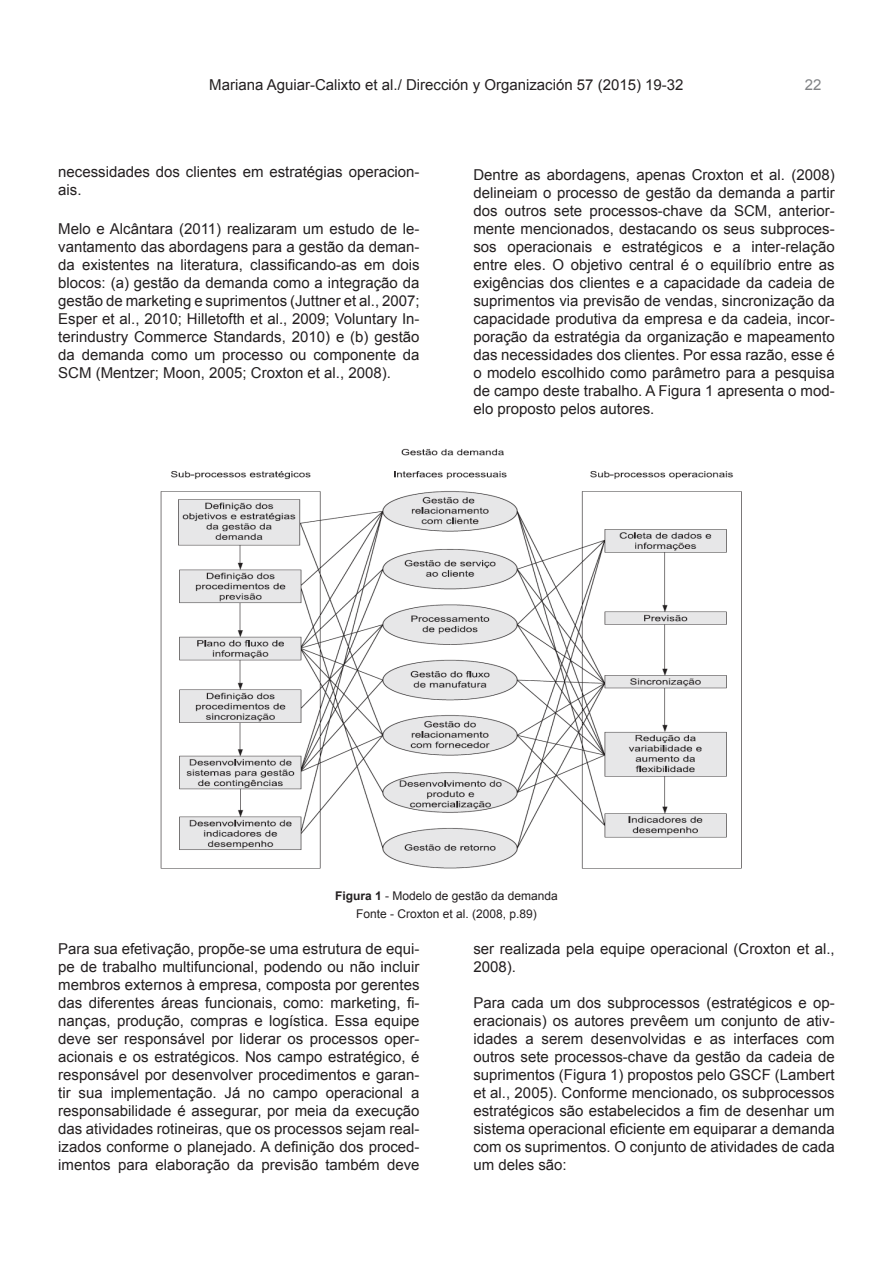
<style>
.page{position:relative;width:893px;height:1263px;background:#fff}
.page>*{position:absolute;margin:0;border:0;box-sizing:border-box;transform-origin:0 0}
.baseArticulos{font:15px/18px "Arial";color:#231f20;text-align:justify}
.t1{font:15px "Arial";color:#808285}
.anotaciones{font:12px "Arial";color:#231f20}
.s1{font-weight:700}
</style>
<div class="page">
<img style="left:160px;top:448px;width:582px;height:421px">
<p class="baseArticulos" style="left:209px;top:76px;width:476px">Mariana Aguiar-Calixto et al./ Dirección y Organización 57 (2015) 19-32</p>
<p class="t1" style="left:805px;top:75px;width:18px">22</p>
<p class="baseArticulos" style="left:58px;top:163px;width:363px">necessidades dos clientes em estratégias operacion&shy;ais.</p>
<p class="baseArticulos" style="left:58px;top:220px;width:363px">Melo e Alcântara (2011) realizaram um estudo de le&shy;vantamento das abordagens para a gestão da deman&shy;da existentes na literatura, classificando-as em dois blocos: (a) gestão da demanda como a integração da gestão de marketing e suprimentos (Juttner et al., 2007; Esper et al., 2010; Hilletofth et al., 2009; Voluntary In&shy;terindustry Commerce Standards, 2010) e (b) gestão da demanda como um processo ou componente da SCM (Mentzer; Moon, 2005; Croxton et al., 2008).</p>
<p class="baseArticulos" style="left:473px;top:166px;width:363px">Dentre as abordagens, apenas Croxton et al. (2008) delineiam o processo de gestão da demanda a partir dos outros sete processos-chave da SCM, anterior&shy;mente mencionados, destacando os seus subproces&shy;sos operacionais e estratégicos e a inter-relação entre eles. O objetivo central é o equilíbrio entre as exigências dos clientes e a capacidade da cadeia de suprimentos via previsão de vendas, sincronização da capacidade produtiva da empresa e da cadeia, incor&shy;poração da estratégia da organização e mapeamento das necessidades dos clientes. Por essa razão, esse é o modelo escolhido como parâmetro para a pesquisa de campo deste trabalho. A Figura 1 apresenta o mod&shy;elo proposto pelos autores.</p>
<p class="anotaciones" style="left:335px;top:888px;width:224px"><span class="s1">Figura 1</span> - Modelo de gestão da demanda</p>
<p class="anotaciones" style="left:356px;top:906px;width:182px">Fonte - Croxton et al. (2008, p.89)</p>
<p class="baseArticulos" style="left:58px;top:940px;width:363px">Para sua efetivação, propõe-se uma estrutura de equi&shy;pe de trabalho multifuncional, podendo ou não incluir membros externos à empresa, composta por gerentes das diferentes áreas funcionais, como: marketing, fi&shy;nanças, produção, compras e logística. Essa equipe deve ser responsável por liderar os processos oper&shy;acionais e os estratégicos. Nos campo estratégico, é responsável por desenvolver procedimentos e garan&shy;tir sua implementação. Já no campo operacional a responsabilidade é assegurar, por meia da execução das atividades rotineiras, que os processos sejam real&shy;izados conforme o planejado. A definição dos proced&shy;imentos para elaboração da previsão também deve</p>
<p class="baseArticulos" style="left:473px;top:939px;width:363px">ser realizada pela equipe operacional (Croxton et al.,<br>2008).</p>
<p class="baseArticulos" style="left:473px;top:994px;width:363px">Para cada um dos subprocessos (estratégicos e op&shy;eracionais) os autores prevêem um conjunto de ativ&shy;idades a serem desenvolvidas e as interfaces com outros sete processos-chave da gestão da cadeia de suprimentos (Figura 1) propostos pelo GSCF (Lambert et al., 2005). Conforme mencionado, os subprocessos estratégicos são estabelecidos a fim de desenhar um sistema operacional eficiente em equiparar a demanda com os suprimentos. O conjunto de atividades de cada um deles são:</p>
</div>
